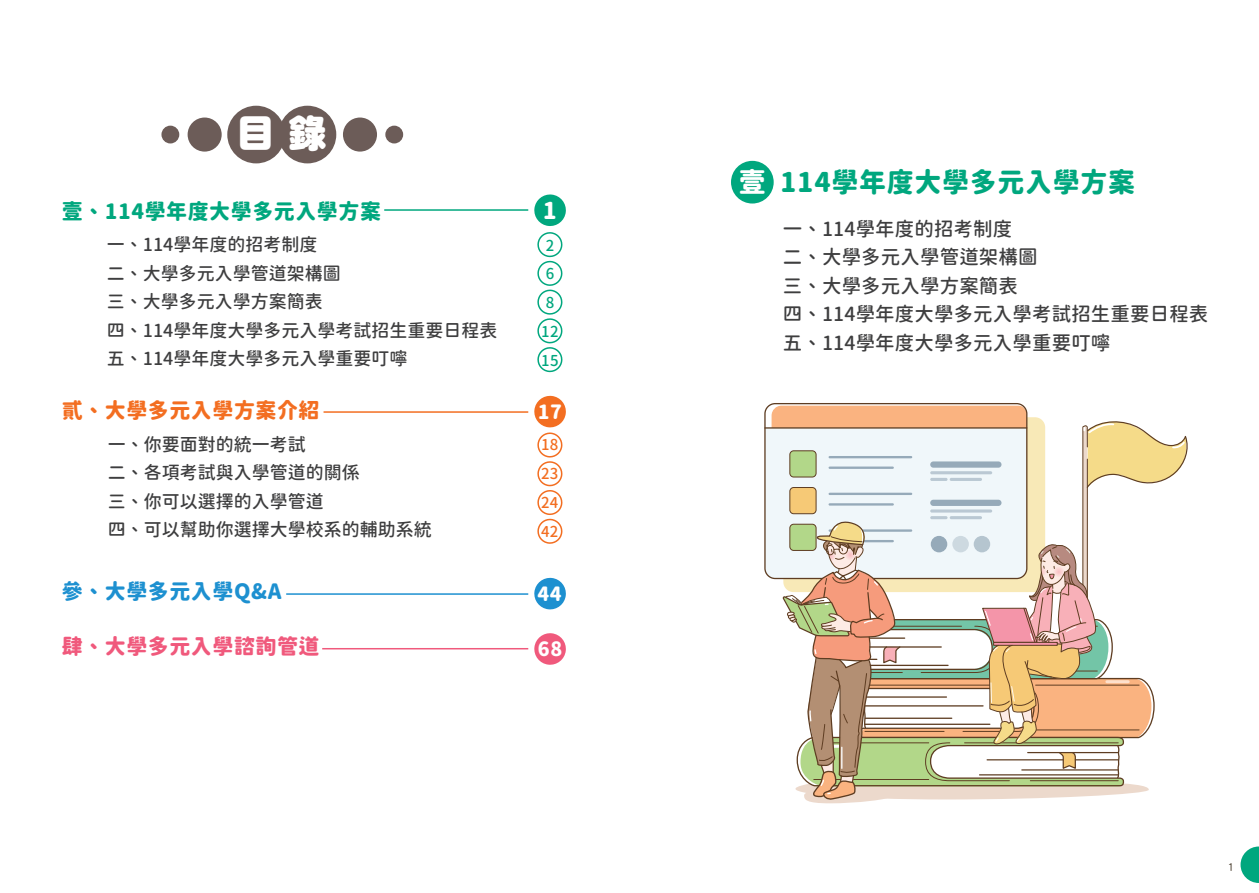
<style>
.page{position:relative;width:1259px;height:893px;background:#fff}
.page>*{position:absolute;margin:0;border:0;box-sizing:border-box;transform-origin:0 0}
.t1{font:38.85px "DF Yuan Std W12";color:#fff}
.t2{font:27px "Gen Sen Maru Gothic TW Heavy TTF";letter-spacing:.025em;color:#00a77e}
.t3{font:23.1px "Gen Sen Maru Gothic TW Heavy TTF";color:#fff}
.t4{font:21px "Gen Sen Maru Gothic TW Heavy TTF";letter-spacing:.025em;color:#00a77e}
.t5{font:21px "Gen Sen Maru Gothic TW Heavy TTF";letter-spacing:.025em;color:#f36e21}
.t6{font:21px "Gen Sen Maru Gothic TW Heavy TTF";letter-spacing:.025em;color:#f0597c}
.t7{font:21px "Gen Sen Maru Gothic TW Heavy TTF";letter-spacing:.025em;color:#1d90d0}
.t8{font:19.5px/28.5px "Gen Sen Maru Gothic TW Medium TTF";letter-spacing:.005em;color:#3e3e3f}
.t9{font:19.5px "Gen Sen Maru Gothic TW Heavy TTF";color:#fff}
.t10{font:18px/28.5px "Gen Sen Maru Gothic TW Medium TTF";color:#3e3e3f}
.t11{font:15px/29px "Gen Sen Maru Gothic TW Medium TTF";letter-spacing:.025em;color:#f36e21;text-align:justify}
.t12{font:15px/29px "Gen Sen Maru Gothic TW Medium TTF";color:#00a77e}
.t13{font:12px "DF Yuan Std W7";color:#4e4334}
.s1{color:#fff}
</style>
<div class="page">
<svg style="left:534px;top:577px;width:32px;height:33px"></svg>
<svg style="left:534px;top:633px;width:32px;height:32px"></svg>
<div style="left:227px;top:106px;width:58px;height:57px;background:#6c5c58;border-radius:50%"></div>
<div style="left:188px;top:118px;width:34px;height:34px;background:#6c5c58;border-radius:50%"></div>
<div style="left:161px;top:126px;width:18px;height:17px;background:#6c5c58;border-radius:50%"></div>
<div style="left:343px;top:118px;width:34px;height:34px;background:#6c5c58;border-radius:50%"></div>
<div style="left:385px;top:126px;width:18px;height:17px;background:#6c5c58;border-radius:50%"></div>
<div style="left:278px;top:106px;width:58px;height:57px;background:#6c5c58;border-radius:50%"></div>
<svg style="left:534px;top:395px;width:32px;height:149px"></svg>
<svg style="left:534px;top:194px;width:32px;height:178px"></svg>
<hr style="left:384px;top:209px;width:144px;height:2px;background:#00a77e">
<hr style="left:323px;top:411px;width:205px;height:2px;background:#f36e21">
<hr style="left:286px;top:593px;width:242px;height:2px;background:#1d90d0">
<hr style="left:322px;top:648px;width:206px;height:1px;background:#f0597c">
<div style="left:731px;top:161px;width:42px;height:43px;background:#00a77e;border-radius:50%"></div>
<svg style="left:1240px;top:846px;width:19px;height:37px"></svg>
<svg style="left:765px;top:403px;width:423px;height:400px"></svg>
<h1 class="t1" style="left:236px;top:112px;width:92px">目 錄</h1>
<p class="t4" style="left:62px;top:199px;width:321px">壹、114學年度大學多元入學方案</p>
<p class="t10" style="left:107px;top:231px;width:392px">一、114學年度的招考制度<br>二、大學多元入學管道架構圖<br>三、大學多元入學方案簡表<br>四、114學年度大學多元入學考試招生重要日程表五、114學年度大學多元入學重要叮嚀</p>
<p class="t5" style="left:62px;top:399px;width:259px">貳、大學多元入學方案介紹</p>
<p class="t10" style="left:108px;top:430px;width:325px">一、你要面對的統一考試<br>二、各項考試與入學管道的關係<br>三、你可以選擇的入學管道<br>四、可以幫助你選擇大學校系的輔助系統</p>
<p class="t7" style="left:62px;top:580px;width:221px">參、大學多元入學Q&amp;A</p>
<p class="t6" style="left:62px;top:635px;width:259px">肆、大學多元入學諮詢管道</p>
<p class="t3" style="left:543px;top:197px;width:16px">1</p>
<p class="t12" style="left:541px;top:231px;width:19px">2<br>6<br>8<br>12<br>15</p>
<p class="t9" style="left:538px;top:401px;width:26px">17</p>
<p class="t11" style="left:541px;top:430px;width:19px">18<br>23<br>24<br>42</p>
<p class="t9" style="left:537px;top:583px;width:26px">44</p>
<p class="t9" style="left:538px;top:638px;width:26px">68</p>
<h2 class="t2" style="left:739px;top:167px;width:398px"><span class="s1">壹</span> 114學年度大學多元入學方案</h2>
<p class="t8" style="left:783px;top:215px;width:427px">一、114學年度的招考制度<br>二、大學多元入學管道架構圖<br>三、大學多元入學方案簡表<br>四、114學年度大學多元入學考試招生重要日程表五、114學年度大學多元入學重要叮嚀</p>
<p class="t13" style="left:1227px;top:861px;width:8px">1</p>
</div>
